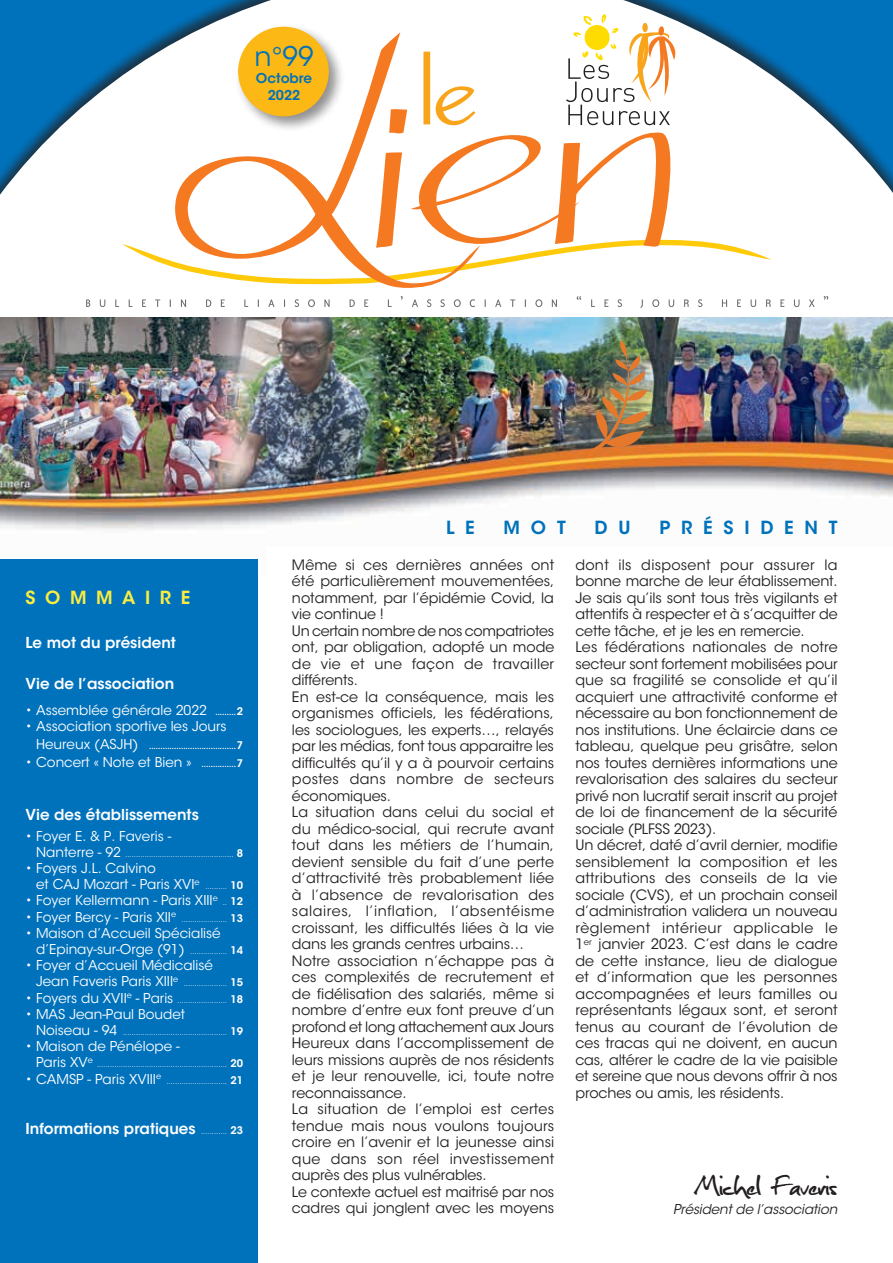
<style>
.page{position:relative;width:893px;height:1263px;background:#fff}
.page>*{position:absolute;margin:0;border:0;box-sizing:border-box;transform-origin:0 0}
.t1{font:362.1px "Daly Hand";color:#f47921}
.t2{font:118.05px "Daly Text";color:#f9a51b}
.t3{font:37.5px "Christopherhand";letter-spacing:-.01em;color:#231f20}
.t4{font:27px "ITC Avant Garde Std";color:#0072bc}
.t5{font:600 18px "ITC Avant Garde Std";letter-spacing:.6em;color:#0072bc}
.t6{font:600 18px "ITC Avant Garde Std";letter-spacing:.535em;color:#fbed3f}
.t7{font:600 15px "ITC Avant Garde Std";color:#fff}
.t8{font:14.25px/16.5px "ITC Avant Garde Std";letter-spacing:-.01em;color:#231f20;text-align:justify}
.t9{font:13.5px/16.2px "ITC Avant Garde Std";color:#fff}
.t10{font:italic 13.5px "ITC Avant Garde Std";letter-spacing:-.01em;color:#231f20}
.t11{font:600 13.5px/17.1px "ITC Avant Garde Std";color:#0072bc;text-align:center}
.t12{font:7.5px "ITC Avant Garde Std";color:#fff}
.t13{font:600 7.5px "ITC Avant Garde Std";color:#fff}
.s1{font-weight:600;font-size:7.5px}
.s2{font-weight:600;font-size:10.5px}
.s3{font-weight:400;font-size:13.5px}
.s4{font-size:10.5px}
.s5{font-size:13.5px}
.s6{font-size:7.5px}
.s7{font-weight:400;font-size:7.5px}
</style>
<div class="page">
<svg style="left:0;top:0;width:893px;height:299px"></svg>
<img style="left:0;top:318px;width:893px;height:212px">
<svg style="left:122px;top:238px;width:650px;height:47px"></svg>
<div style="left:234px;top:23px;width:111px;height:110px;background:#231f20;opacity:.5"></div>
<div style="left:238px;top:27px;width:91px;height:89px;background:#fcb814;border-radius:50%"></div>
<svg style="left:566px;top:14px;width:109px;height:111px"></svg>
<svg style="left:86px;top:296px;width:742px;height:12px"></svg>
<div style="left:0;top:559px;width:258px;height:704px;background:#0072bc"></div>
<img style="left:590px;top:340px;width:58px;height:114px">
<p class="t1" style="left:166px;top:-63px;width:503px;rotate:-2deg">Lien</p>
<p class="t4" style="left:255px;top:40px;width:61px">n°99</p>
<p class="t11" style="left:256px;top:70px;width:58px">Octobre<br>2022</p>
<p class="t2" style="left:421px;top:33px;width:57px">le</p>
<p class="t6" style="left:26px;top:585px;width:166px">SOMMAIRE</p>
<p class="t7" style="left:26px;top:633px;width:152px">Le mot du président</p>
<p class="t7" style="left:26px;top:673px;width:150px">Vie de l’association</p>
<p class="t9" style="left:26px;top:702px;width:219px">• Assemblée générale 2022 <span class="s1">.........</span><span class="s2">2</span></p>
<p class="t9" style="left:26px;top:718px;width:203px">• Association sportive les Jours</p>
<p class="t13" style="left:36px;top:742px;width:208px"><span class="s3">Heureux (ASJH)</span> ......................................<span class="s4">7</span></p>
<p class="t9" style="left:26px;top:754px;width:219px">• Concert « Note et Bien » <span class="s1">...............</span><span class="s2">7</span></p>
<p class="t7" style="left:26px;top:805px;width:175px">Vie des établissements</p>
<p class="t9" style="left:26px;top:828px;width:147px">• Foyer E. &amp; P. Faveris -</p>
<p class="t12" style="left:36px;top:849px;width:208px"><span class="s5">Nanterre - 92</span> .................................................. <span class="s2">8</span></p>
<p class="t9" style="left:36px;top:860px;width:165px;text-indent:-11px">• Foyers J.L. Calvino<br>et CAJ Mozart - Paris XVI<sup>e</sup></p>
<p class="t12" style="left:205px;top:882px;width:39px">.......... <span class="s2">10</span></p>
<p class="t9" style="left:26px;top:892px;width:194px">• Foyer Kellermann - Paris XIII<sup>e</sup></p>
<p class="t12" style="left:223px;top:898px;width:22px">.. <span class="s2">12</span></p>
<p class="t9" style="left:26px;top:909px;width:152px">• Foyer Bercy - Paris XII<sup>e</sup></p>
<p class="t12" style="left:182px;top:914px;width:63px">..................... <span class="s2">13</span></p>
<p class="t9" style="left:36px;top:925px;width:208px;text-indent:-11px">• Maison d’Accueil Spécialisé d’Epinay-sur-Orge (91) <span class="s6">.................</span> <span class="s2">14</span></p>
<p class="t9" style="left:36px;top:957px;width:178px;text-indent:-11px">• Foyer d’Accueil Médicalisé<br>Jean Faveris Paris XIII<sup>e</sup></p>
<p class="t12" style="left:184px;top:979px;width:61px">.................... <span class="s2">15</span></p>
<p class="t12" style="left:26px;top:995px;width:219px"><span class="s5">• Foyers du XVII</span><sup>e</sup> <span class="s5">- Paris</span> ....................... <span class="s2">18</span></p>
<p class="t9" style="left:26px;top:1006px;width:161px">• MAS Jean-Paul Boudet</p>
<p class="t12" style="left:36px;top:1028px;width:208px"><span class="s5">Noiseau - 94</span> ................................................ <span class="s2">19</span></p>
<p class="t9" style="left:36px;top:1038px;width:145px;text-indent:-11px">• Maison de Pénélope -<br>Paris XV<sup>e</sup></p>
<p class="t12" style="left:97px;top:1060px;width:147px">............................................................ <span class="s2">20</span></p>
<p class="t9" style="left:26px;top:1071px;width:137px">• CAMSP - Paris XVIII<sup>e</sup></p>
<p class="t12" style="left:166px;top:1076px;width:78px">............................ <span class="s2">21</span></p>
<p class="t7" style="left:26px;top:1119px;width:219px">Informations pratiques <span class="s7">............</span> <span class="s4">23</span></p>
<p class="t5" style="left:446px;top:516px;width:30px">L E</p>
<p class="t5" style="left:504px;top:516px;width:64px">MOT</p>
<p class="t5" style="left:595px;top:516px;width:38px">D U</p>
<p class="t5" style="left:659px;top:516px;width:180px">PRÉSIDENT</p>
<p class="t8" style="left:292px;top:556px;width:264px">Même si ces dernières années ont été particulièrement mouvementées, notamment, par l’épidémie Covid, la vie continue !</p>
<p class="t8" style="left:292px;top:622px;width:264px">Un certain nombre de nos compatriotes ont, par obligation, adopté un mode de vie et une façon de travailler différents.</p>
<p class="t8" style="left:292px;top:688px;width:264px">En est-ce la conséquence, mais les organismes officiels, les fédérations, les sociologues, les experts…, relayés par les médias, font tous apparaitre les difficultés qu’il y a à pourvoir certains postes dans nombre de secteurs économiques.</p>
<p class="t8" style="left:292px;top:804px;width:264px">La situation dans celui du social et du médico-social, qui recrute avant tout dans les métiers de l’humain, devient sensible du fait d’une perte d’attractivité très probablement liée à l’absence de revalorisation des salaires, l’inflation, l’absentéisme croissant, les difficultés liées à la vie dans les grands centres urbains…</p>
<p class="t8" style="left:292px;top:952px;width:264px">Notre association n’échappe pas à ces complexités de recrutement et de fidélisation des salariés, même si nombre d’entre eux font preuve d’un profond et long attachement aux Jours Heureux dans l’accomplissement de leurs missions auprès de nos résidents et je leur renouvelle, ici, toute notre reconnaissance.</p>
<p class="t8" style="left:292px;top:1101px;width:264px">La situation de l’emploi est certes tendue mais nous voulons toujours croire en l’avenir et la jeunesse ainsi que dans son réel investissement auprès des plus vulnérables.</p>
<p class="t8" style="left:292px;top:1183px;width:264px">Le contexte actuel est maitrisé par nos cadres qui jonglent avec les moyens</p>
<p class="t8" style="left:575px;top:556px;width:264px">dont ils disposent pour assurer la bonne marche de leur établissement.<br>Je sais qu’ils sont tous très vigilants et attentifs à respecter et à s’acquitter de cette tâche, et je les en remercie.</p>
<p class="t8" style="left:575px;top:639px;width:264px">Les fédérations nationales de notre secteur sont fortement mobilisées pour que sa fragilité se consolide et qu’il acquiert une attractivité conforme et nécessaire au bon fonctionnement de nos institutions. Une éclaircie dans ce tableau, quelque peu grisâtre, selon nos toutes dernières informations une revalorisation des salaires du secteur privé non lucratif serait inscrit au projet de loi de financement de la sécurité sociale (PLFSS 2023).</p>
<p class="t8" style="left:575px;top:837px;width:264px">Un décret, daté d’avril dernier, modifie sensiblement la composition et les attributions des conseils de la vie sociale (CVS), et un prochain conseil d’administration validera un nouveau règlement intérieur applicable le 1<sup>er</sup> janvier 2023. C’est dans le cadre de cette instance, lieu de dialogue et d’information que les personnes accompagnées et leurs familles ou représentants légaux sont, et seront tenus au courant de l’évolution de ces tracas qui ne doivent, en aucun cas, altérer le cadre de la vie paisible et sereine que nous devons offrir à nos proches ou amis, les résidents.</p>
<p class="t3" style="left:695px;top:1169px;width:144px">Michel Faveris</p>
<p class="t10" style="left:673px;top:1201px;width:166px">Président de l’association</p>
</div>
